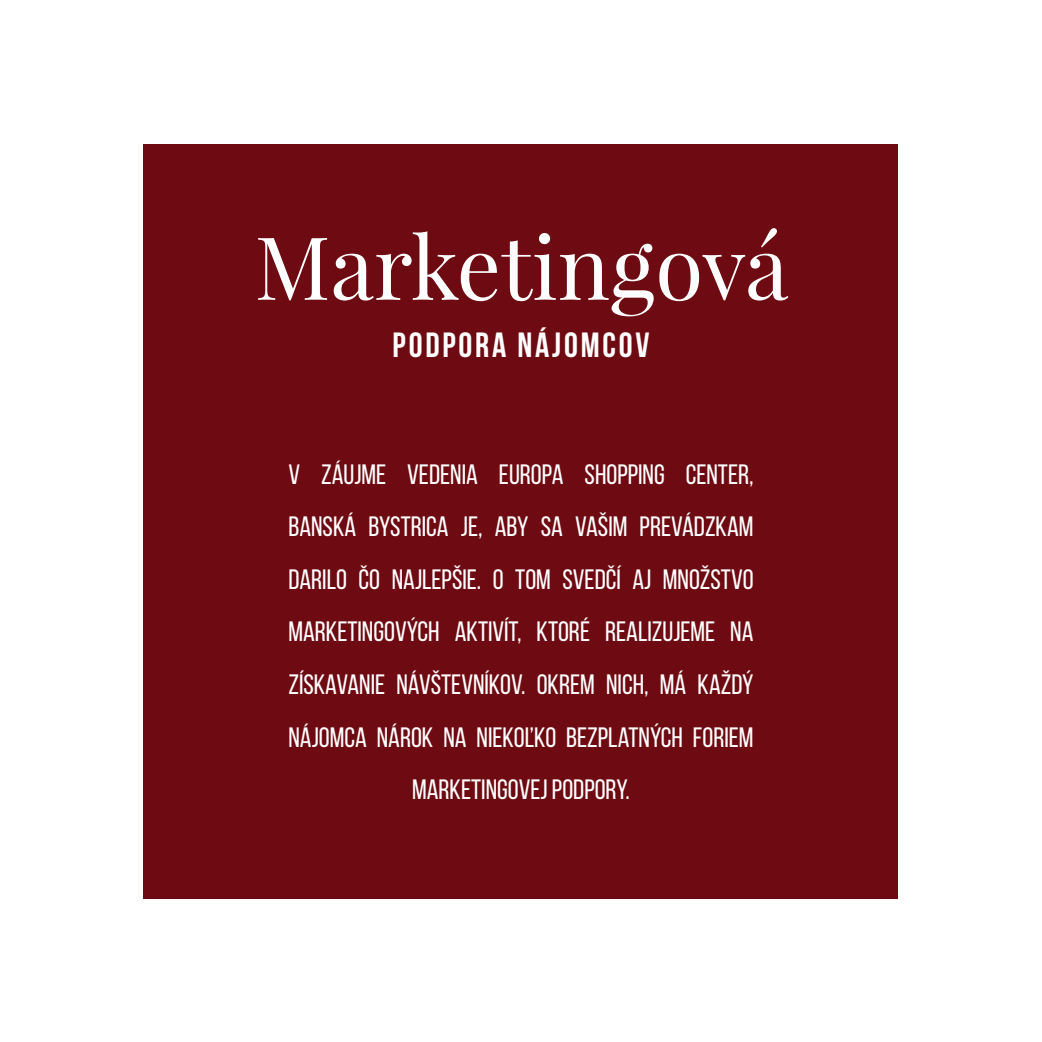
<style>
.page{position:relative;width:1042px;height:1042px;background:#fff}
.page>*{position:absolute;margin:0;border:0;box-sizing:border-box;transform-origin:0 0}
.t1{font:87.5px "Playfair Display";color:#fff}
.t2{font:700 35px "Bebas Neue";letter-spacing:.08em;color:#fff}
.t3{font:28px/52.5px "Bebas Neue";color:#fff;text-align:center}
</style>
<div class="page">
<div style="left:144px;top:144px;width:754px;height:754px;background:#6e0a11"></div>
<p class="t1" style="left:254px;top:212px;width:535px">Marketingová</p>
<p class="t2" style="left:392px;top:326px;width:258px">PODPORA NÁJOMCOV</p>
<p class="t3" style="left:288px;top:448px;width:467px">V ZÁUJME VEDENIA EUROPA SHOPPING CENTER, BANSKÁ BYSTRICA JE, ABY SA VAŠIM PREVÁDZKAM DARILO ČO NAJLEPŠIE. O TOM SVEDČÍ AJ MNOŽSTVO MARKETINGOVÝCH AKTIVÍT, KTORÉ REALIZUJEME NA ZÍSKAVANIE NÁVŠTEVNÍKOV. OKREM NICH, MÁ KAŽDÝ NÁJOMCA NÁROK NA NIEKOĽKO BEZPLATNÝCH FORIEM MARKETINGOVEJ PODPORY.</p>
</div>
